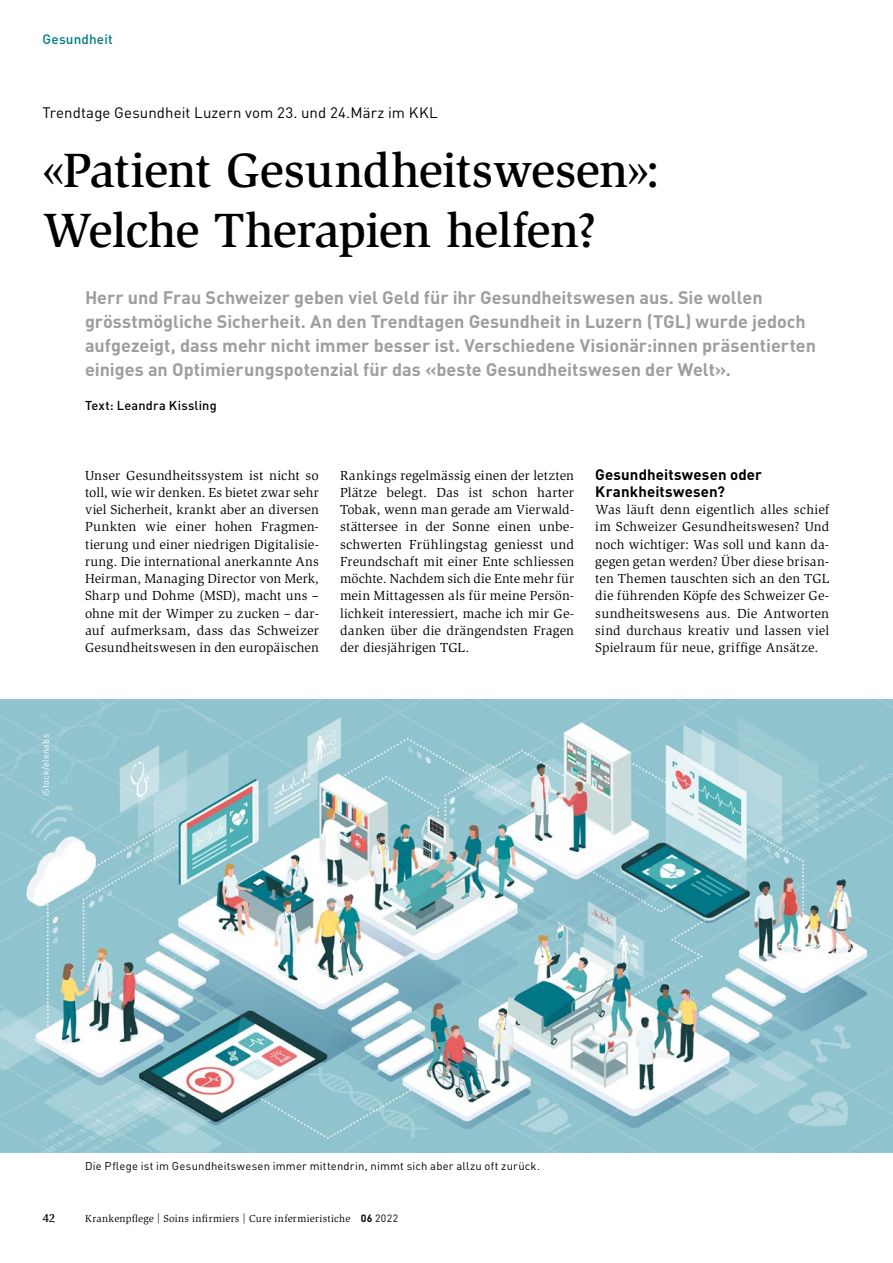
<style>
.page{position:relative;width:893px;height:1263px;background:#fff}
.page>*{position:absolute;margin:0;border:0;box-sizing:border-box;transform-origin:0 0}
.t1{font:500 49.5px/60px "Slimbach Std";letter-spacing:-.015em;color:#000}
.t2{font:700 18px/24px "DIN Pro";color:#9d9e9e}
.t3{font:15px "DIN Pro";letter-spacing:.01em;color:#000}
.t4{font:700 15px/17.2px "DIN Pro";letter-spacing:.01em;color:#000}
.t5{font:13.5px/17.2px "Slimbach Std";letter-spacing:.01em;color:#000;text-align:justify}
.t6{font:500 13.5px "DIN Pro";letter-spacing:.01em;color:#007b81}
.t7{font:500 12.75px "DIN Pro";letter-spacing:.015em;color:#000}
.t8{font:700 12px "Esta Pro";color:#000}
.t9{font:11.25px "DIN Pro";letter-spacing:.02em;color:#000}
.t10{font:10.5px "Slimbach Std";letter-spacing:.025em;color:#000}
.t11{font:9px "DIN Pro";letter-spacing:.025em;color:#fff}
.s1{font-family:"DIN Pro";font-weight:700}
.s2{font-family:"DIN Pro"}
</style>
<div class="page">
<img style="left:0;top:699px;width:893px;height:453px">
<p class="t6" style="left:43px;top:30px;width:72px">Gesundheit</p>
<p class="t3" style="left:43px;top:103px;width:397px">Trendtage Gesundheit Luzern vom 23. und 24.März im KKL</p>
<h1 class="t1" style="left:43px;top:140px;width:619px">«Patient Gesundheitswesen»:<br>Welche Therapien helfen?</h1>
<p class="t2" style="left:85px;top:284px;width:732px">Herr und Frau Schweizer geben viel Geld für ihr Gesundheitswesen aus. Sie wollen grösstmögliche Sicherheit. An den Trendtagen Gesundheit in Luzern (TGL) wurde jedoch aufgezeigt, dass mehr nicht immer besser ist. Verschiedene Visionär:innen präsentierten einiges an Optimierungspotenzial für das «beste Gesundheitswesen der Welt».</p>
<p class="t7" style="left:85px;top:397px;width:133px">Text: Leandra Kissling</p>
<p class="t11" style="left:40px;top:796px;width:64px;rotate:-90deg">iStock/elenabs</p>
<p class="t5" style="left:85px;top:467px;width:235px">Unser Gesundheitssystem ist nicht so toll, wie wir denken. Es bietet zwar sehr viel Sicherheit, krankt aber an diversen Punkten wie einer hohen Fragmen&shy;tierung und einer niedrigen Digitalisie&shy;rung. Die international anerkannte Ans Heirman, Managing Director von Merk, Sharp und Dohme (MSD), macht uns – ohne mit der Wimper zu zucken – dar&shy;auf aufmerksam, dass das Schweizer Gesundheitswesen in den europäischen</p>
<p class="t5" style="left:340px;top:467px;width:235px">Rankings regelmässig einen der letzten Plätze belegt. Das ist schon harter Tobak, wenn man gerade am Vierwald&shy;stättersee in der Sonne einen unbe&shy;schwerten Frühlingstag geniesst und Freundschaft mit einer Ente schliessen möchte. Nachdem sich die Ente mehr für mein Mittagessen als für meine Persön&shy;lichkeit interessiert, mache ich mir Ge&shy;danken über die drängendsten Fragen der diesjährigen TGL.</p>
<p class="t4" style="left:595px;top:465px;width:168px">Gesundheitswesen oder<br>Krankheitswesen?</p>
<p class="t5" style="left:595px;top:501px;width:235px">Was läuft denn eigentlich alles schief im Schweizer Gesundheitswesen? Und noch wichtiger: Was soll und kann da&shy;gegen getan werden? Über diese brisan&shy;ten Themen tauschten sich an den TGL die führenden Köpfe des Schweizer Ge&shy;sundheitswesens aus. Die Antworten sind durchaus kreativ und lassen viel Spielraum für neue, griffige Ansätze.</p>
<p class="t9" style="left:85px;top:1158px;width:456px">Die Pflege ist im Gesundheitswesen immer mittendrin, nimmt sich aber allzu oft zurück.</p>
<p class="t8" style="left:43px;top:1209px;width:14px">42</p>
<p class="t10" style="left:85px;top:1212px;width:315px">Krankenpflege | Soins infirmiers | Cure infermieristiche <span class="s1">06</span> <span class="s2">2022</span></p>
</div>
